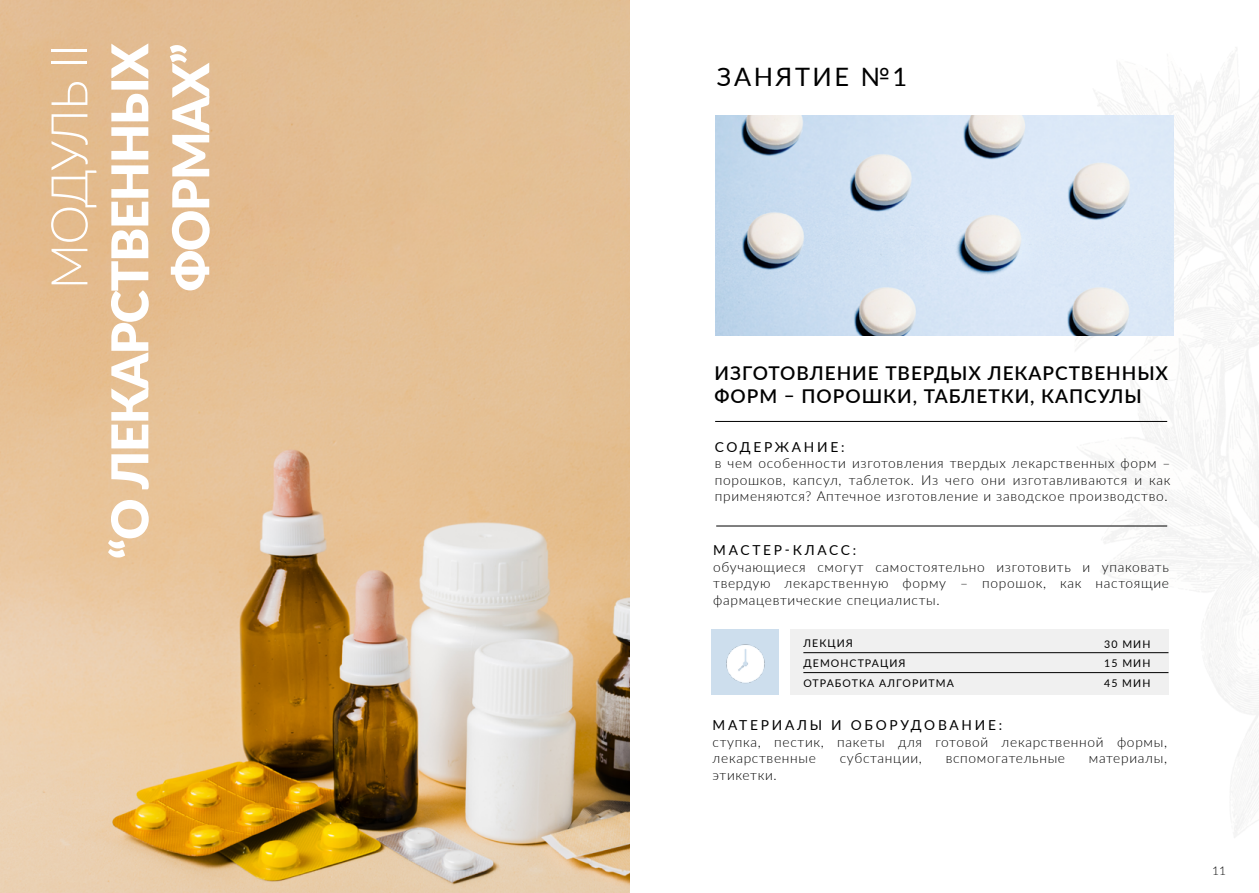
<style>
.page{position:relative;width:1259px;height:893px;background:#fff}
.page>*{position:absolute;margin:0;border:0;box-sizing:border-box;transform-origin:0 0}
.t1{font:900 50.7px/60.9px "Lato";letter-spacing:-.025em;color:#fff;text-align:right}
.t2{font:300 50.7px "Lato";letter-spacing:-.035em;color:#fff}
.t3{font:25.35px "Lato";letter-spacing:.1em;color:#000}
.t4{font:600 19.05px/22.8px "Lato";letter-spacing:.05em;color:#000}
.t5{font:300 13.8px/16.5px "Lato";letter-spacing:.05em;color:#000;text-align:justify}
.t6{font:13.8px "Lato";letter-spacing:.2em;color:#000}
.t7{font:300 12px "Lato";color:#000}
.t8{font:10.5px "Lato";letter-spacing:.1em;color:#000}
</style>
<div class="page">
<img style="left:0;top:0;width:629px;height:893px">
<div style="left:790px;top:629px;width:378px;height:66px;background:#f0f0f0"></div>
<div style="left:711px;top:629px;width:68px;height:66px;background:#cddeed"></div>
<hr style="left:803px;top:652px;width:365px;height:1px;background:#000">
<hr style="left:803px;top:672px;width:365px;height:1px;background:#000">
<img style="left:726px;top:644px;width:39px;height:39px">
<img style="left:1074px;top:47px;width:185px;height:791px">
<img style="left:716px;top:116px;width:458px;height:220px">
<hr style="left:715px;top:421px;width:452px;height:1px;background:#000">
<hr style="left:716px;top:526px;width:451px;height:1px;background:#000">
<h1 class="t2" style="left:34px;top:290px;width:247px;rotate:-90deg">МОДУЛЬ II</h1>
<h1 class="t1" style="left:97px;top:559px;width:518px;rotate:-90deg">“О ЛЕКАРСТВЕННЫХ<br>ФОРМАХ”</h1>
<h2 class="t3" style="left:717px;top:59px;width:192px">ЗАНЯТИЕ №1</h2>
<h3 class="t4" style="left:714px;top:361px;width:455px">ИЗГОТОВЛЕНИЕ ТВЕРДЫХ ЛЕКАРСТВЕННЫХ<br>ФОРМ – ПОРОШКИ, ТАБЛЕТКИ, КАПСУЛЫ</h3>
<p class="t6" style="left:715px;top:437px;width:131px">СОДЕРЖАНИЕ:</p>
<p class="t5" style="left:715px;top:455px;width:457px">в чем особенности изготовления твердых лекарственных форм – порошков, капсул, таблеток. Из чего они изготавливаются и как применяются? Аптечное изготовление и заводское производство.</p>
<p class="t6" style="left:713px;top:540px;width:145px">МАСТЕР-КЛАСС:</p>
<p class="t5" style="left:713px;top:558px;width:457px">обучающиеся смогут самостоятельно изготовить и упаковать твердую лекарственную форму – порошок, как настоящие фармацевтические специалисты.</p>
<p class="t8" style="left:803px;top:635px;width:51px">ЛЕКЦИЯ</p>
<p class="t8" style="left:1104px;top:636px;width:48px">30 МИН</p>
<p class="t8" style="left:803px;top:655px;width:104px">ДЕМОНСТРАЦИЯ</p>
<p class="t8" style="left:1104px;top:655px;width:48px">15 МИН</p>
<p class="t8" style="left:803px;top:675px;width:152px">ОТРАБОТКА АЛГОРИТМА</p>
<p class="t8" style="left:1104px;top:675px;width:48px">45 МИН</p>
<p class="t6" style="left:712px;top:715px;width:291px">МАТЕРИАЛЫ И ОБОРУДОВАНИЕ:</p>
<p class="t5" style="left:712px;top:733px;width:456px">ступка, пестик, пакеты для готовой лекарственной формы, лекарственные</p>
<p class="t5" style="left:839px;top:749px;width:84px">субстанции,</p>
<p class="t5" style="left:945px;top:749px;width:121px">вспомогательные</p>
<p class="t5" style="left:1089px;top:749px;width:80px">материалы,</p>
<p class="t5" style="left:712px;top:766px;width:66px">этикетки.</p>
<p class="t7" style="left:1212px;top:863px;width:15px">11</p>
</div>
